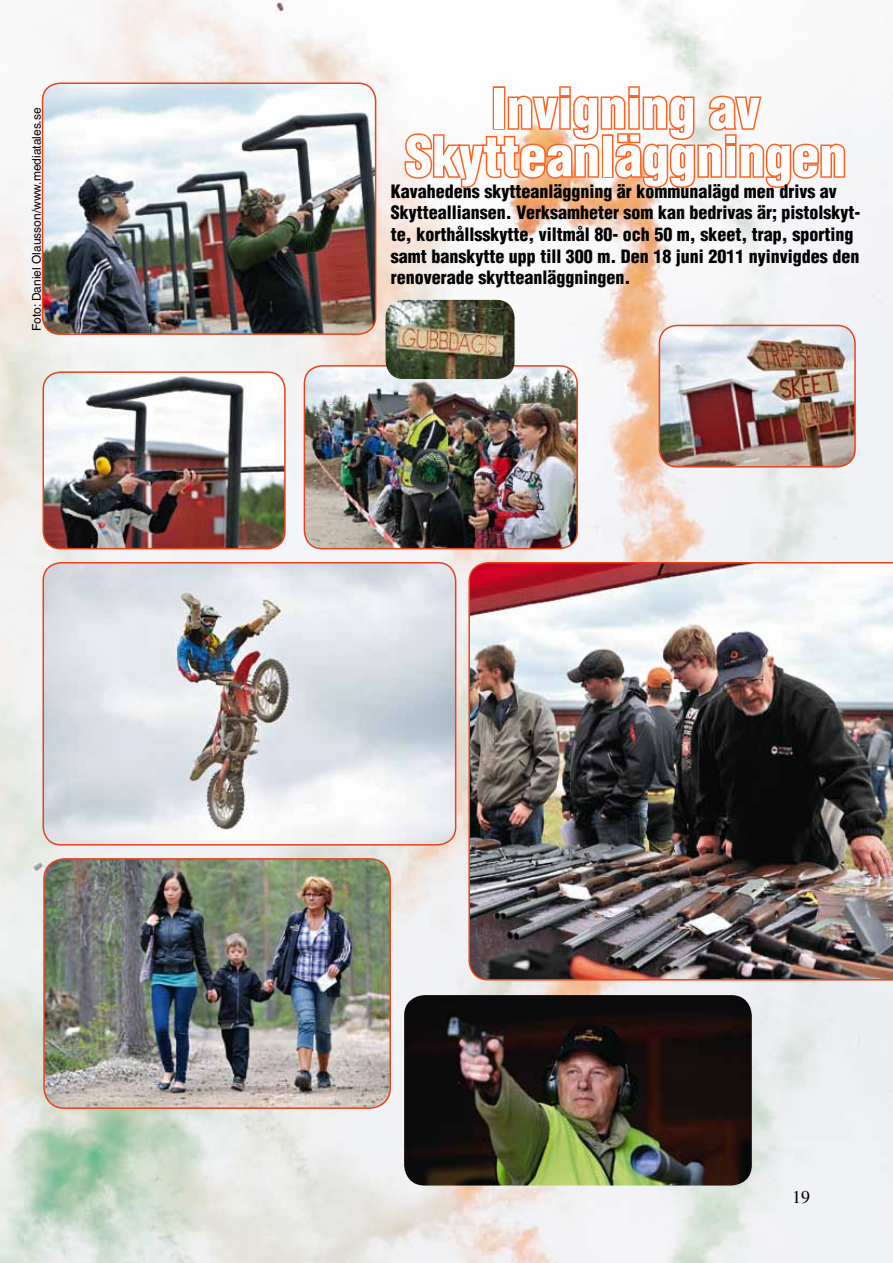
<style>
.page{position:relative;width:893px;height:1263px;background:#fff}
.page>*{position:absolute;margin:0;border:0;box-sizing:border-box;transform-origin:0 0}
.t1{font:900 condensed 54px/48px "Helvetica";color:#fff;text-align:center}
.t2{font:900 condensed 18px/21.6px "Helvetica";color:#000}
.t3{font:18px "Times";color:#000}
.t4{font:12px "Helvetica";color:#000}
</style>
<div class="page">
<img style="left:0;top:0;width:893px;height:1263px">
<svg style="left:403px;top:85px;width:444px;height:104px"></svg>
<img style="left:43px;top:83px;width:333px;height:251px">
<div style="left:42px;top:82px;width:334px;height:253px;border:2px solid #e6431d;border-radius:17px"></div>
<img style="left:304px;top:366px;width:273px;height:183px">
<div style="left:304px;top:365px;width:274px;height:184px;border:2px solid #e6431d;border-radius:18px"></div>
<img style="left:43px;top:372px;width:242px;height:177px">
<div style="left:43px;top:371px;width:243px;height:178px;border:2px solid #e6431d;border-radius:17px"></div>
<img style="left:386px;top:300px;width:128px;height:79px">
<img style="left:659px;top:325px;width:196px;height:142px">
<div style="left:659px;top:325px;width:197px;height:143px;border:2px solid #e6431d;border-radius:18px"></div>
<img style="left:43px;top:563px;width:413px;height:282px">
<div style="left:43px;top:562px;width:413px;height:283px;border:2px solid #e6431d;border-radius:18px"></div>
<img style="left:44px;top:859px;width:346px;height:249px">
<div style="left:43px;top:858px;width:348px;height:251px;border:2px solid #e6431d;border-radius:21px"></div>
<img style="left:468px;top:562px;width:425px;height:418px">
<img style="left:404px;top:995px;width:348px;height:190px">
<p class="t4" style="left:30px;top:331px;width:225px;rotate:-90deg">Foto: Daniel Olausson/www.mediatales.se</p>
<h1 class="t1" style="left:405px;top:84px;width:442px">Invigning av<br>Skytteanläggningen</h1>
<p class="t2" style="left:391px;top:180px;width:471px">Kavahedens skytteanläggning är kommunalägd men drivs av Skyttealliansen. Verksamheter som kan bedrivas är; pistolskyt&shy;te, korthållsskytte, viltmål 80- och 50 m, skeet, trap, sporting samt banskytte upp till 300 m. Den 18 juni 2011 nyinvigdes den renoverade skytteanläggningen.</p>
<p class="t3" style="left:792px;top:1187px;width:19px">19</p>
</div>
